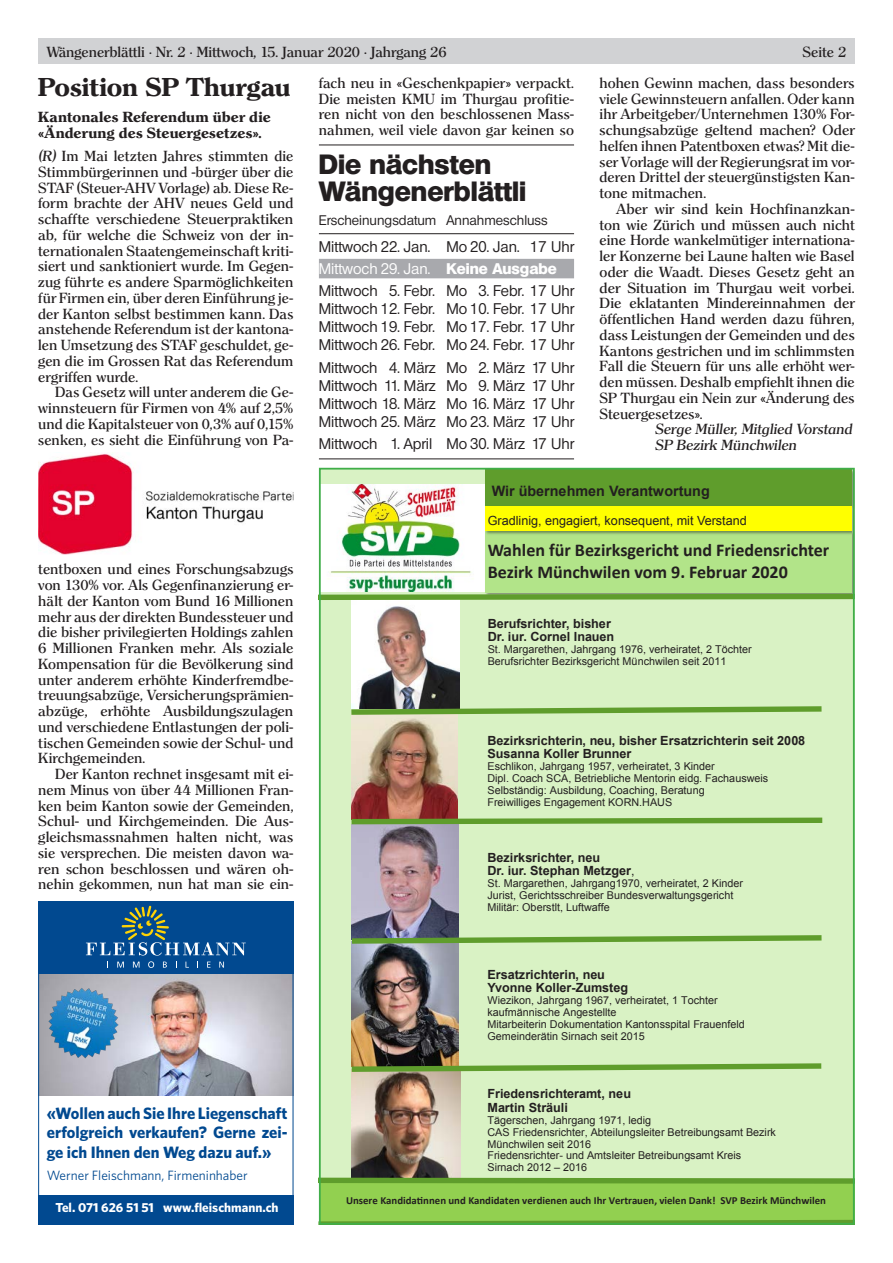
<style>
.page{position:relative;width:893px;height:1263px;background:#fff}
.page>*{position:absolute;margin:0;border:0;box-sizing:border-box;transform-origin:0 0}
.t1{font:800 27px/27px "Olympia";color:#231f20}
.t2{font:700 25.2px "Clerface";letter-spacing:-.005em;color:#231f20}
.t3{font:700 18px/22px "Calibri";color:#231f20}
.t4{font:700 16.5px/19.5px "Whitney";color:#014990;text-align:justify}
.t5{font:500 15px/18px "Olympia";color:#231f20;text-align:justify}
.t6{font:700 14.4px "Arial";color:#231f20}
.t7{font:500 14.25px/15.8px "Clerface";letter-spacing:.005em;color:#231f20;text-align:justify}
.t8{font:700 14.25px/15.8px "Clerface";letter-spacing:.01em;color:#231f20}
.t9{font:italic 500 14.25px/15.8px "Clerface";color:#231f20}
.t10{font:13.5px "Whitney";color:#014990}
.t11{font:500 13.5px "Olympia";color:#231f20}
.t12{font:700 13.05px "Whitney";color:#fff}
.t13{font:700 12.6px/13.6px "Arial";color:#231f20}
.t14{font:12.6px "Arial";color:#231f20}
.t15{font:10.8px/11.7px "Arial";color:#231f20}
.t16{font:700 10.8px "Calibri";color:#231f20}
.s1{font-style:italic}
.s2{color:#fff}
.s3{font-weight:800;color:#fff}
.s4{font-weight:400}
</style>
<div class="page">
<div style="left:38px;top:38px;width:817px;height:26px;background:#d1d2d4"></div>
<img style="left:40px;top:974px;width:251px;height:121px">
<div style="left:38px;top:1195px;width:255px;height:30px;background:#014990"></div>
<div style="left:38px;top:901px;width:255px;height:73px;background:#014990"></div>
<div style="left:38px;top:901px;width:255px;height:324px;border:1px solid #014990"></div>
<img style="left:43px;top:981px;width:81px;height:85px">
<svg style="left:86px;top:906px;width:160px;height:62px"></svg>
<img style="left:38px;top:454px;width:255px;height:101px">
<div style="left:319px;top:468px;width:536px;height:757px;background:#d9f2c4"></div>
<img style="left:322px;top:484px;width:161px;height:107px">
<img style="left:352px;top:603px;width:108px;height:100px">
<img style="left:352px;top:946px;width:106px;height:114px">
<img style="left:352px;top:827px;width:106px;height:105px">
<img style="left:351px;top:1075px;width:109px;height:100px">
<div style="left:485px;top:532px;width:367px;height:61px;background:#b2e489"></div>
<div style="left:485px;top:469px;width:367px;height:37px;background:#5f9d2c"></div>
<img style="left:483px;top:505px;width:369px;height:31px">
<div style="left:485px;top:506px;width:366px;height:25px;background:#ff0"></div>
<div style="left:319px;top:1181px;width:536px;height:41px;background:#92d050"></div>
<img style="left:352px;top:717px;width:106px;height:98px">
<svg style="left:351px;top:703px;width:471px;height:14px"></svg>
<svg style="left:351px;top:815px;width:472px;height:12px"></svg>
<svg style="left:351px;top:932px;width:471px;height:14px"></svg>
<svg style="left:351px;top:1060px;width:471px;height:15px"></svg>
<svg style="left:322px;top:1175px;width:530px;height:9px"></svg>
<svg style="left:322px;top:1220px;width:530px;height:2px"></svg>
<svg style="left:322px;top:591px;width:530px;height:12px"></svg>
<hr style="left:319px;top:233px;width:255px;height:1px;background:#231f20">
<div style="left:319px;top:259px;width:255px;height:19px;background:#a8a9ad"></div>
<hr style="left:319px;top:458px;width:255px;height:1px;background:#231f20">
<hr style="left:319px;top:145px;width:255px;height:1px;background:#231f20">
<p class="t7" style="left:47px;top:44px;width:401px">Wängenerblättli • Nr. 2 • Mittwoch, 15. Januar 2020 • Jahrgang 26</p>
<p class="t7" style="left:803px;top:44px;width:45px">Seite 2</p>
<h2 class="t2" style="left:38px;top:71px;width:254px">Position SP Thurgau</h2>
<p class="t8" style="left:38px;top:109px;width:234px">Kantonales Referendum über die «Änderung des Steuergesetzes».</p>
<p class="t7" style="left:38px;top:148px;width:257px"><span class="s1">(R)</span> Im Mai letzten Jahres stimmten die Stimmbürgerinnen und -bürger über die STAF (Steuer-AHV Vorlage) ab. Diese Re&shy;form brachte der AHV neues Geld und schaffte verschiedene Steuerpraktiken ab, für welche die Schweiz von der in&shy;ternationalen Staatengemeinschaft kriti&shy;siert und sanktioniert wurde. Im Gegen&shy;zug führte es andere Sparmöglichkeiten für Firmen ein, über deren Einführung je&shy;der Kanton selbst bestimmen kann. Das anstehende Referendum ist der kantona&shy;len Umsetzung des STAF geschuldet, ge&shy;gen die im Grossen Rat das Referendum ergriffen wurde.</p>
<p class="t7" style="left:38px;top:384px;width:257px;text-indent:17px">Das Gesetz will unter anderem die Ge&shy;winnsteuern für Firmen von 4% auf 2,5% und die Kapitalsteuer von 0,3% auf 0,15% senken, es sieht die Einführung von Pa-</p>
<p class="t7" style="left:38px;top:562px;width:257px">tentboxen und eines Forschungsabzugs von 130% vor. Als Gegenfinanzierung er&shy;hält der Kanton vom Bund 16 Millionen mehr aus der direkten Bundessteuer und die bisher privilegierten Holdings zahlen 6 Millionen Franken mehr. Als soziale Kompensation für die Bevölkerung sind unter anderem erhöhte Kinderfremdbe&shy;treuungsabzüge, Versicherungsprämien&shy;abzüge, erhöhte Ausbildungszulagen und verschiedene Entlastungen der poli&shy;tischen Gemeinden sowie der Schul- und Kirchgemeinden.</p>
<p class="t7" style="left:38px;top:766px;width:257px;text-indent:17px">Der Kanton rechnet insgesamt mit ei&shy;nem Minus von über 44 Millionen Fran&shy;ken beim Kanton sowie der Gemeinden, Schul- und Kirchgemeinden. Die Aus&shy;gleichsmassnahmen halten nicht, was sie versprechen. Die meisten davon wa&shy;ren schon beschlossen und wären oh&shy;nehin gekommen, nun hat man sie ein-</p>
<p class="t4" style="left:47px;top:1103px;width:242px">«Wollen auch Sie Ihre Liegenschaft erfolgreich verkaufen? Gerne zei&shy;ge ich Ihnen den Weg dazu auf.»</p>
<p class="t10" style="left:47px;top:1167px;width:202px">Werner Fleischmann, Firmeninhaber</p>
<p class="t12" style="left:56px;top:1199px;width:225px">Tel. 071 626 51 51 www.fleischmann.ch</p>
<p class="t7" style="left:319px;top:75px;width:257px">fach neu in «Geschenkpapier» verpackt.<br>Die meisten KMU im Thurgau profitie&shy;ren nicht von den beschlossenen Mass&shy;nahmen, weil viele davon gar keinen so</p>
<h1 class="t1" style="left:319px;top:151px;width:209px">Die nächsten<br>Wängenerblättli</h1>
<p class="t11" style="left:319px;top:212px;width:230px">Erscheinungsdatum Annahmeschluss</p>
<p class="t5" style="left:319px;top:235px;width:257px;line-height:22.2px;text-align:left">Mittwoch 22. Jan. Mo 20. Jan. 17 Uhr<br><span class="s2">Mittwoch 29. Jan.</span> <span class="s3">Keine Ausgabe<br></span>Mittwoch 5. Febr. Mo 3. Febr. 17 Uhr</p>
<p class="t5" style="left:319px;top:300px;width:257px">Mittwoch 12. Febr. Mo 10. Febr. 17 Uhr Mittwoch 19. Febr. Mo 17. Febr. 17 Uhr Mittwoch 26. Febr. Mo 24. Febr. 17 Uhr</p>
<p class="t5" style="left:319px;top:358px;width:257px">Mittwoch 4. März Mo 2. März 17 Uhr Mittwoch 11. März Mo 9. März 17 Uhr Mittwoch 18. März Mo 16. März 17 Uhr Mittwoch 25. März Mo 23. März 17 Uhr</p>
<p class="t5" style="left:319px;top:434px;width:257px">Mittwoch 1. April Mo 30. März 17 Uhr</p>
<p class="t7" style="left:600px;top:75px;width:257px">hohen Gewinn machen, dass besonders viele Gewinnsteuern anfallen. Oder kann ihr Arbeitgeber/Unternehmen 130% For&shy;schungsabzüge geltend machen? Oder helfen ihnen Patentboxen etwas? Mit die&shy;ser Vorlage will der Regierungsrat im vor&shy;deren Drittel der steuergünstigsten Kan&shy;tone mitmachen.</p>
<p class="t7" style="left:600px;top:201px;width:257px;text-indent:17px">Aber wir sind kein Hochfinanzkan&shy;ton wie Zürich und müssen auch nicht eine Horde wankelmütiger internationa&shy;ler Konzerne bei Laune halten wie Basel oder die Waadt. Dieses Gesetz geht an der Situation im Thurgau weit vorbei.<br>Die eklatanten Mindereinnahmen der öffentlichen Hand werden dazu führen, dass Leistungen der Gemeinden und des Kantons gestrichen und im schlimmsten Fall die Steuern für uns alle erhöht wer&shy;den müssen. Deshalb empfiehlt ihnen die SP Thurgau ein Nein zur «Änderung des Steuergesetzes».</p>
<p class="t9" style="left:655px;top:421px;width:199px">Serge Müller, Mitglied Vorstand<br>SP Bezirk Münchwilen</p>
<p class="t6" style="left:492px;top:481px;width:220px">Wir übernehmen Verantwortung</p>
<p class="t14" style="left:488px;top:512px;width:261px">Gradlinig, engagiert, konsequent, mit Verstand</p>
<p class="t3" style="left:488px;top:538px;width:343px">Wahlen für Bezirksgericht und Friedensrichter<br>Bezirk Münchwilen vom 9. Februar 2020</p>
<p class="t13" style="left:488px;top:616px;width:128px">Berufsrichter, bisher<br>Dr. iur. Cornel Inauen</p>
<p class="t15" style="left:488px;top:644px;width:266px">St. Margarethen, Jahrgang 1976, verheiratet, 2 Töchter<br>Berufsrichter Bezirksgericht Münchwilen seit 2011</p>
<p class="t13" style="left:487px;top:733px;width:319px">Bezirksrichterin, neu, bisher Ersatzrichterin seit 2008<br>Susanna Koller Brunner</p>
<p class="t15" style="left:487px;top:761px;width:282px">Eschlikon, Jahrgang 1957, verheiratet, 3 Kinder<br>Dipl. Coach SCA, Betriebliche Mentorin eidg. Fachausweis Selbständig: Ausbildung, Coaching, Beratung<br>Freiwilliges Engagement KORN.HAUS</p>
<p class="t13" style="left:487px;top:850px;width:149px">Bezirksrichter, neu<br>Dr. iur. Stephan Metzger<span class="s4">,</span></p>
<p class="t15" style="left:487px;top:878px;width:257px">St. Margarethen, Jahrgang1970, verheiratet, 2 Kinder<br>Jurist, Gerichtsschreiber Bundesverwaltungsgericht<br>Militär: Oberstlt, Luftwaffe</p>
<p class="t13" style="left:487px;top:967px;width:142px">Ersatzrichterin, neu<br>Yvonne Koller-Zumsteg</p>
<p class="t15" style="left:487px;top:995px;width:259px">Wiezikon, Jahrgang 1967, verheiratet, 1 Tochter kaufmännische Angestellte<br>Mitarbeiterin Dokumentation Kantonsspital Frauenfeld Gemeinderätin Sirnach seit 2015</p>
<p class="t13" style="left:487px;top:1087px;width:145px">Friedensrichteramt, neu<br>Martin Sträuli</p>
<p class="t15" style="left:487px;top:1114px;width:290px">Tägerschen, Jahrgang 1971, ledig<br>CAS Friedensrichter, Abteilungsleiter Betreibungsamt Bezirk Münchwilen seit 2016<br>Friedensrichter- und Amtsleiter Betreibungsamt Kreis Sirnach 2012 – 2016</p>
<p class="t16" style="left:346px;top:1193px;width:481px">Unsere Kandidatinnen und Kandidaten verdienen auch Ihr Vertrauen, vielen Dank! SVP Bezirk Münchwilen</p>
</div>
